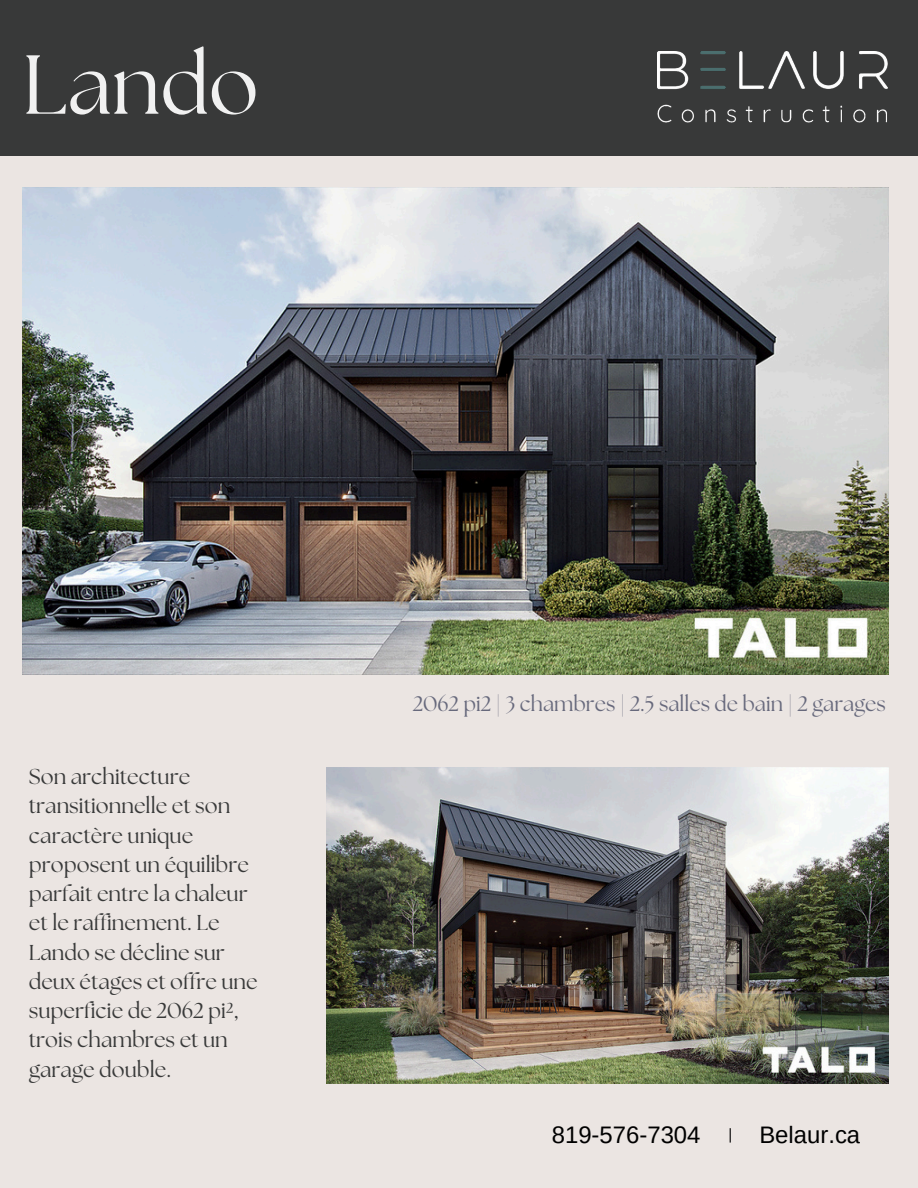
<style>
.page{position:relative;width:918px;height:1188px;background:#ebe5e2}
.page>*{position:absolute;margin:0;border:0;box-sizing:border-box;transform-origin:0 0}
.t1{font:83.4px "The Seasons";color:#f1f1f1}
.t2{font:23.85px "Arimo";color:#000}
.t3{font:21.45px/29.2px "The Seasons";color:#383939}
.t4{font:21px "The Seasons";color:#67697c}
</style>
<div class="page">
<img style="left:22px;top:187px;width:866px;height:487px">
<div style="left:0;top:0;width:918px;height:155px;background:#383939"></div>
<svg style="left:730px;top:1128px;width:1px;height:15px"></svg>
<img style="left:657px;top:52px;width:231px;height:71px">
<img style="left:326px;top:767px;width:563px;height:316px">
<p class="t1" style="left:22px;top:47px;width:238px">Lando</p>
<h2 class="t3" style="left:29px;top:763px;width:230px">Son architecture transitionnelle et son caractère unique proposent un équilibre parfait entre la chaleur et le raffinement. Le<br>Lando se décline sur deux étages et offre une superficie de 2062 pi², trois chambres et un garage double.</h2>
<h2 class="t4" style="left:413px;top:694px;width:475px">2062 pi2 | 3 chambres | 2.5 salles de bain | 2 garages</h2>
<p class="t2" style="left:552px;top:1121px;width:150px">819-576-7304</p>
<p class="t2" style="left:759px;top:1121px;width:102px">Belaur.ca</p>
</div>
